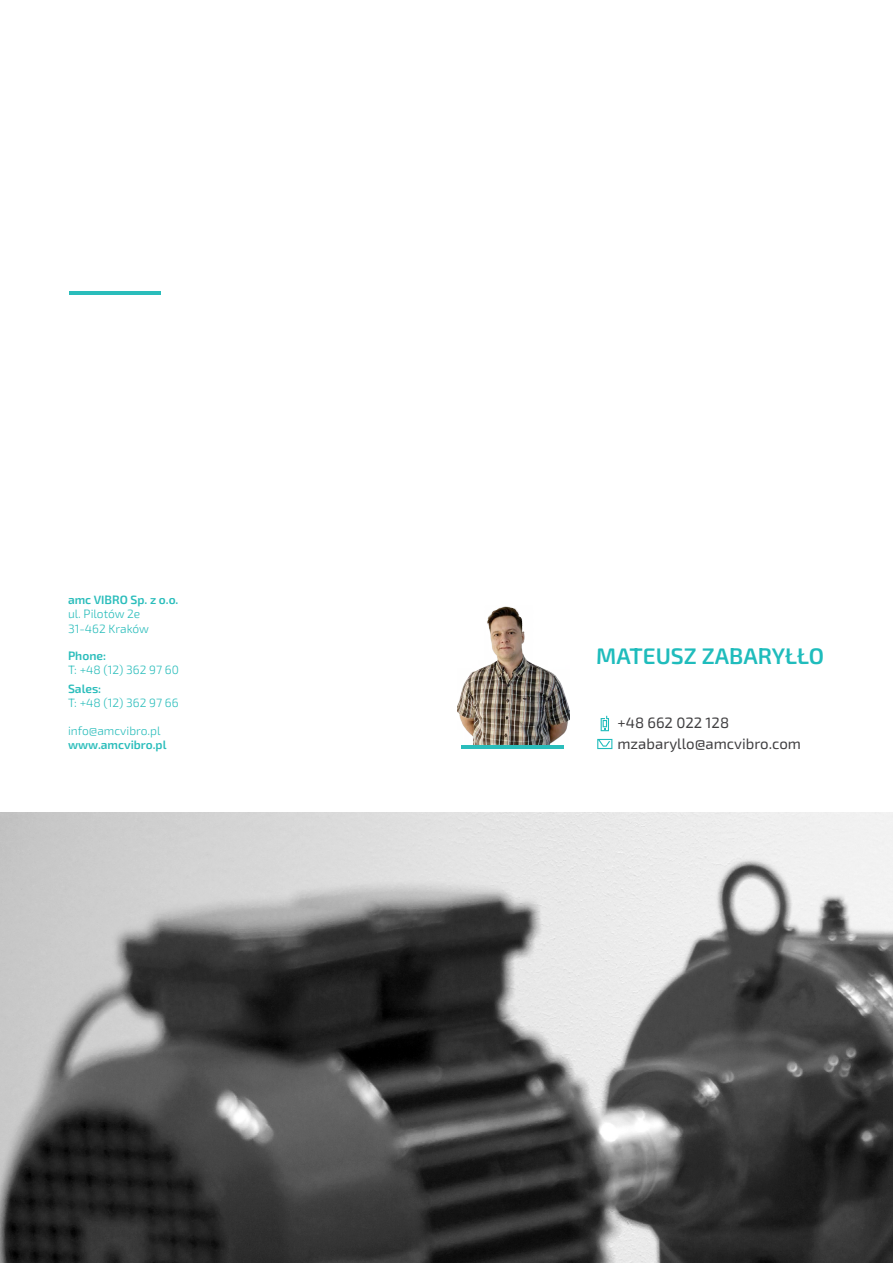
<style>
.page{position:relative;width:893px;height:1263px;background:#fff}
.page>*{position:absolute;margin:0;border:0;box-sizing:border-box;transform-origin:0 0}
.t1{font:600 22.5px "Exo 2";color:#1fbcbc}
.t2{font:15px/21px "Exo 2";color:#414042}
.t3{font:300 12px/14.4px "Exo 2";color:#2abdbb}
.t4{font:600 12px "Exo 2";color:#2abdbb}
</style>
<div class="page">
<img style="left:0;top:812px;width:893px;height:451px">
<hr style="left:69px;top:291px;width:92px;height:3px;background:#2abdbb">
<svg style="left:597px;top:739px;width:15px;height:10px"></svg>
<svg style="left:601px;top:716px;width:8px;height:15px"></svg>
<img style="left:457px;top:606px;width:112px;height:139px">
<hr style="left:461px;top:746px;width:103px;height:3px;background:#2abdbb">
<p class="t4" style="left:68px;top:591px;width:112px">amc VIBRO Sp. z o.o.</p>
<p class="t3" style="left:68px;top:607px;width:83px">ul. Pilotów 2e<br>31-462 Kraków</p>
<p class="t4" style="left:68px;top:647px;width:40px">Phone:</p>
<p class="t3" style="left:68px;top:663px;width:112px">T: +48 (12) 362 97 60</p>
<p class="t4" style="left:68px;top:680px;width:35px">Sales:</p>
<p class="t3" style="left:68px;top:696px;width:112px">T: +48 (12) 362 97 66</p>
<p class="t3" style="left:68px;top:723px;width:94px">info@amcvibro.pl</p>
<p class="t4" style="left:68px;top:736px;width:100px">www.amcvibro.pl</p>
<h1 class="t1" style="left:596px;top:639px;width:229px">MATEUSZ ZABARYŁŁO</h1>
<p class="t2" style="left:617px;top:712px;width:185px">+48 662 022 128 mzabaryllo@amcvibro.com</p>
</div>
